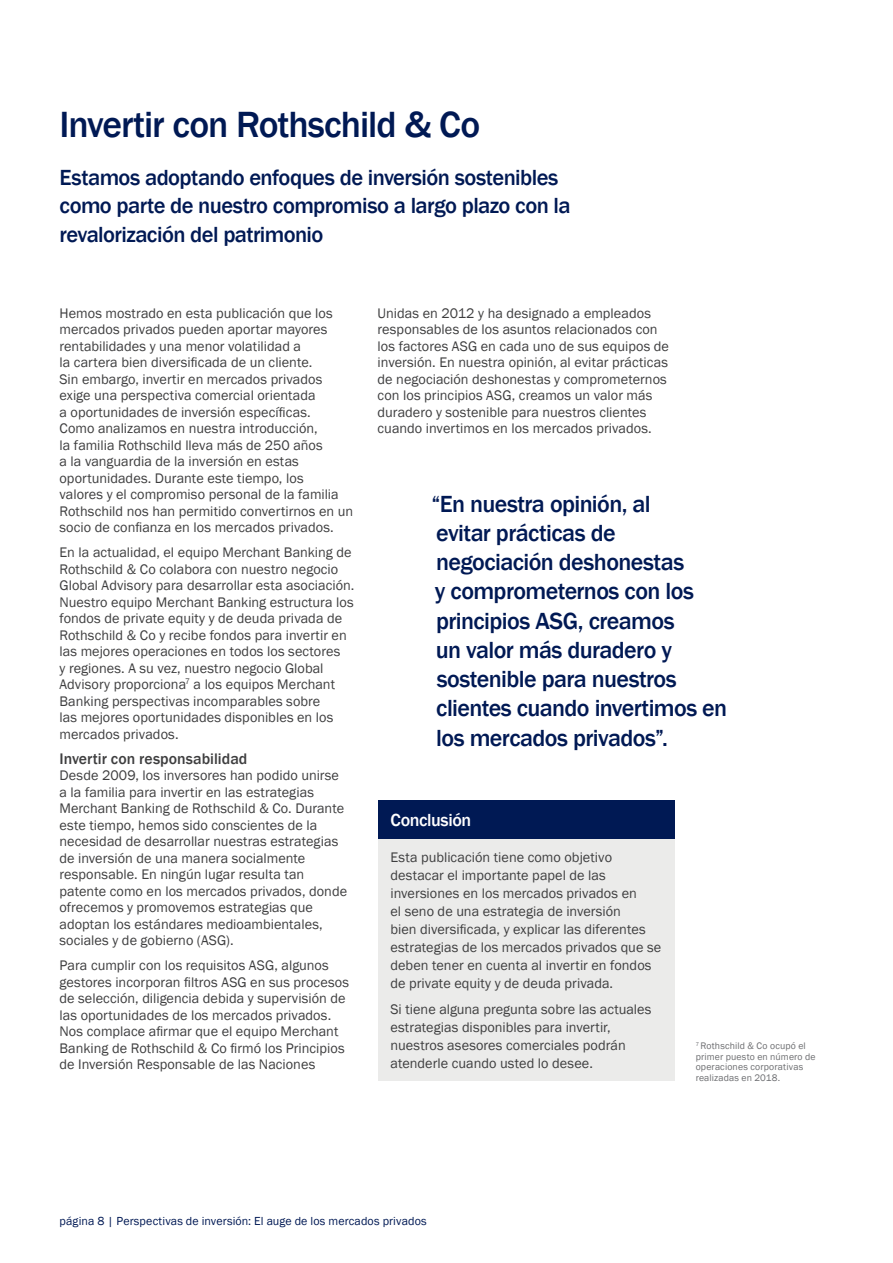
<style>
.page{position:relative;width:893px;height:1263px;background:#fff}
.page>*{position:absolute;margin:0;border:0;box-sizing:border-box;transform-origin:0 0}
.t1{font:500 37.5px "Franklin Gothic";letter-spacing:-.03em;color:#001954}
.t2{font:500 24px/29.2px "Franklin Gothic";letter-spacing:-.025em;color:#001954}
.t3{font:500 22.5px/28.5px "Franklin Gothic";letter-spacing:-.025em;color:#001954}
.t4{font:500 18px "Franklin Gothic";letter-spacing:-.025em;color:#fff}
.t5{font:500 15.75px "Franklin Gothic";color:#3e3e3f}
.t6{font:14.25px/16.5px "Franklin Gothic";color:#3e3e3f}
.t7{font:12px "Franklin Gothic";letter-spacing:.01em;color:#001954}
.t8{font:9.75px/10.5px "Franklin Gothic";letter-spacing:.015em;color:#6c6d70}
</style>
<div class="page">
<div style="left:378px;top:839px;width:296px;height:242px;background:#ebebea"></div>
<div style="left:378px;top:800px;width:296px;height:39px;background:#001954"></div>
<h1 class="t1" style="left:60px;top:101px;width:422px">Invertir con Rothschild &amp; Co</h1>
<h3 class="t3" style="left:60px;top:163px;width:513px">Estamos adoptando enfoques de inversión sostenibles como parte de nuestro compromiso a largo plazo con la revalorización del patrimonio</h3>
<p class="t6" style="left:60px;top:305px;width:295px">Hemos mostrado en esta publicación que los mercados privados pueden aportar mayores rentabilidades y una menor volatilidad a<br>la cartera bien diversificada de un cliente.<br>Sin embargo, invertir en mercados privados exige una perspectiva comercial orientada<br>a oportunidades de inversión específicas.<br>Como analizamos en nuestra introducción,<br>la familia Rothschild lleva más de 250 años<br>a la vanguardia de la inversión en estas oportunidades. Durante este tiempo, los<br>valores y el compromiso personal de la familia Rothschild nos han permitido convertirnos en un socio de confianza en los mercados privados.</p>
<p class="t6" style="left:60px;top:544px;width:296px">En la actualidad, el equipo Merchant Banking de Rothschild &amp; Co colabora con nuestro negocio Global Advisory para desarrollar esta asociación.<br>Nuestro equipo Merchant Banking estructura los fondos de private equity y de deuda privada de Rothschild &amp; Co y recibe fondos para invertir en las mejores operaciones en todos los sectores<br>y regiones. A su vez, nuestro negocio Global Advisory proporciona<sup>7</sup> a los equipos Merchant Banking perspectivas incomparables sobre<br>las mejores oportunidades disponibles en los mercados privados.</p>
<p class="t5" style="left:60px;top:749px;width:189px">Invertir con responsabilidad</p>
<p class="t6" style="left:60px;top:767px;width:289px">Desde 2009, los inversores han podido unirse a la familia para invertir en las estrategias Merchant Banking de Rothschild &amp; Co. Durante este tiempo, hemos sido conscientes de la necesidad de desarrollar nuestras estrategias de inversión de una manera socialmente responsable. En ningún lugar resulta tan patente como en los mercados privados, donde ofrecemos y promovemos estrategias que adoptan los estándares medioambientales, sociales y de gobierno (ASG).</p>
<p class="t6" style="left:60px;top:957px;width:291px">Para cumplir con los requisitos ASG, algunos gestores incorporan filtros ASG en sus procesos de selección, diligencia debida y supervisión de las oportunidades de los mercados privados.<br>Nos complace afirmar que el equipo Merchant Banking de Rothschild &amp; Co firmó los Principios de Inversión Responsable de las Naciones</p>
<p class="t6" style="left:378px;top:305px;width:293px">Unidas en 2012 y ha designado a empleados responsables de los asuntos relacionados con los factores ASG en cada uno de sus equipos de inversión. En nuestra opinión, al evitar prácticas de negociación deshonestas y comprometernos con los principios ASG, creamos un valor más duradero y sostenible para nuestros clientes cuando invertimos en los mercados privados.</p>
<h2 class="t2" style="left:431px;top:489px;width:297px">“En nuestra opinión, al<br>evitar prácticas de negociación deshonestas<br>y comprometernos con los principios ASG, creamos<br>un valor más duradero y sostenible para nuestros clientes cuando invertimos en los mercados privados”.</h2>
<p class="t4" style="left:390px;top:808px;width:82px">Conclusión</p>
<p class="t6" style="left:390px;top:848px;width:272px;line-height:18px">Esta publicación tiene como objetivo destacar el importante papel de las inversiones en los mercados privados en<br>el seno de una estrategia de inversión<br>bien diversificada, y explicar las diferentes estrategias de los mercados privados que se deben tener en cuenta al invertir en fondos de private equity y de deuda privada.</p>
<p class="t6" style="left:390px;top:1000px;width:263px;line-height:18px">Si tiene alguna pregunta sobre las actuales estrategias disponibles para invertir, nuestros asesores comerciales podrán atenderle cuando usted lo desee.</p>
<p class="t8" style="left:696px;top:1041px;width:121px"><sup>7</sup> Rothschild &amp; Co ocupó el primer puesto en número de operaciones corporativas realizadas en 2018.</p>
<p class="t7" style="left:60px;top:1213px;width:369px">página 8 | Perspectivas de inversión: El auge de los mercados privados</p>
</div>
